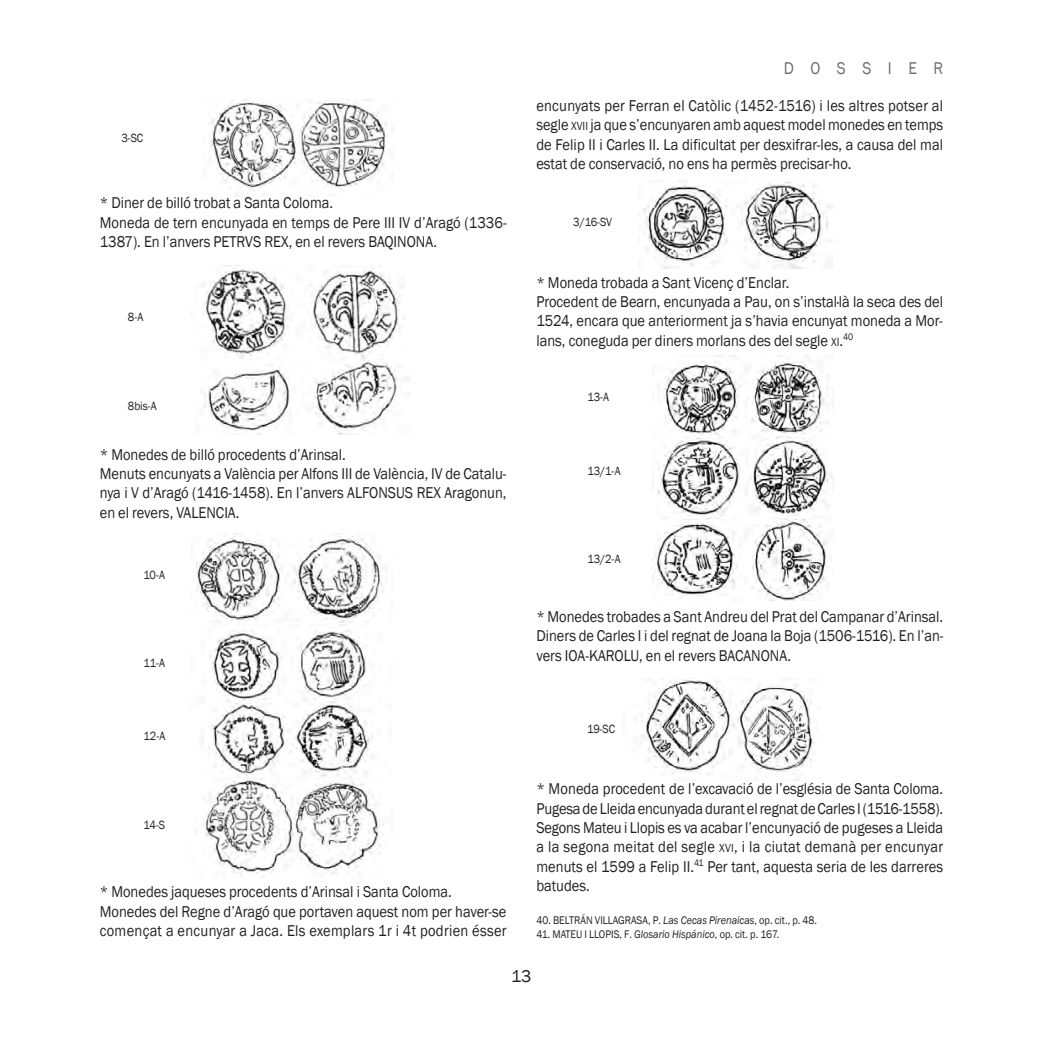
<style>
.page{position:relative;width:1043px;height:1043px;background:#fff}
.page>*{position:absolute;margin:0;border:0;box-sizing:border-box;transform-origin:0 0}
.t1{font:17.5px "Franklin Gothic";letter-spacing:1.05em;color:#6c6d70;scale:.9 1}
.t2{font:17.5px "Franklin Gothic";color:#231f20}
.t3{font:16.1px/19.2px "Franklin Gothic";color:#231f20;scale:.9 1}
.t4{font:12.25px "Franklin Gothic";letter-spacing:-.01em;color:#231f20;scale:.9 1}
.t5{font:11.38px "Franklin Gothic";color:#231f20;scale:.9 1}
.s1{font-size:12.08px}
.s2{font-style:italic}
</style>
<div class="page">
<img style="left:209px;top:100px;width:179px;height:96px">
<img style="left:201px;top:267px;width:203px;height:91px">
<img style="left:202px;top:361px;width:208px;height:74px">
<img style="left:195px;top:533px;width:188px;height:90px">
<img style="left:643px;top:180px;width:189px;height:88px">
<img style="left:652px;top:356px;width:180px;height:245px">
<img style="left:202px;top:625px;width:171px;height:153px">
<img style="left:205px;top:778px;width:179px;height:97px">
<img style="left:635px;top:678px;width:180px;height:103px">
<p class="t4" style="left:121px;top:131px;width:26px">3-SC</p>
<p class="t3" style="left:100px;top:193px;width:454px">* Diner de billó trobat a Santa Coloma.<br>Moneda de tern encunyada en temps de Pere iii iV d’Aragó (1336-<br>1387). En l’anvers PETRVS REx, en el revers BAQiNONA.</p>
<p class="t4" style="left:128px;top:310px;width:19px">8-A</p>
<p class="t4" style="left:128px;top:398px;width:34px">8bis-A</p>
<p class="t3" style="left:100px;top:444px;width:453px">* Monedes de billó procedents d’Arinsal.<br>Menuts encunyats a València per Alfons iii de València, iV de Catalu&shy;nya i V d’Aragó (1416-1458). En l’anvers ALFONSUS REx Aragonun, en el revers, VALENCiA.</p>
<p class="t4" style="left:143px;top:567px;width:25px">10-A</p>
<p class="t4" style="left:143px;top:656px;width:26px">11-A</p>
<p class="t4" style="left:143px;top:729px;width:26px">12-A</p>
<p class="t4" style="left:143px;top:817px;width:25px">14-S</p>
<p class="t3" style="left:100px;top:882px;width:454px">* Monedes jaqueses procedents d’Arinsal i Santa Coloma.<br>Monedes del Regne d’Aragó que portaven aquest nom per haver-se començat a encunyar a Jaca. Els exemplars 1r i 4t podrien ésser</p>
<p class="t1" style="left:784px;top:58px;width:179px">DOSSiER</p>
<p class="t3" style="left:536px;top:96px;width:453px;text-align:justify">encunyats per Ferran el Catòlic (1452-1516) i les altres potser al segle <span class="s1">xVii</span> ja que s’encunyaren amb aquest model monedes en temps de Felip ii i Carles ii. La dificultat per desxifrar-les, a causa del mal estat de conservació, no ens ha permès precisar-ho.</p>
<p class="t4" style="left:573px;top:215px;width:45px">3/16-SV</p>
<p class="t3" style="left:536px;top:272px;width:453px">* Moneda trobada a Sant Vicenç d’Enclar.<br>Procedent de Bearn, encunyada a Pau, on s’instal·là la seca des del 1524, encara que anteriorment ja s’havia encunyat moneda a Mor&shy;lans, coneguda per diners morlans des del segle <span class="s1">xi</span>.<sup>40</sup></p>
<p class="t4" style="left:587px;top:390px;width:26px">13-A</p>
<p class="t4" style="left:587px;top:464px;width:38px">13/1-A</p>
<p class="t4" style="left:587px;top:552px;width:38px">13/2-A</p>
<p class="t3" style="left:536px;top:607px;width:454px;text-align:justify">* Monedes trobades a Sant Andreu del Prat del Campanar d’Arinsal.<br>Diners de Carles i i del regnat de Joana la Boja (1506-1516). En l’an&shy;vers iOA-KAROLU, en el revers BACANONA.</p>
<p class="t4" style="left:587px;top:722px;width:33px">19-SC</p>
<p class="t3" style="left:536px;top:779px;width:453px;text-align:justify">* Moneda procedent de l’excavació de l’església de Santa Coloma.<br>Pugesa de Lleida encunyada durant el regnat de Carles i (1516-1558).<br>Segons Mateu i Llopis es va acabar l’encunyació de pugeses a Lleida a la segona meitat del segle <span class="s1">xVi</span>, i la ciutat demanà per encunyar menuts el 1599 a Felip ii.<sup>41</sup> Per tant, aquesta seria de les darreres batudes.</p>
<p class="t5" style="left:536px;top:914px;width:313px">40. BELTRáN ViLLAGRASA, P. <span class="s2">Las Cecas Pirenaicas</span>, op. cit., p. 48.</p>
<p class="t5" style="left:536px;top:928px;width:272px">41. MATEU i LLOPiS, F. <span class="s2">Glosario Hispánico</span>, op. cit. p. 167.</p>
<p class="t2" style="left:511px;top:966px;width:22px">13</p>
</div>
